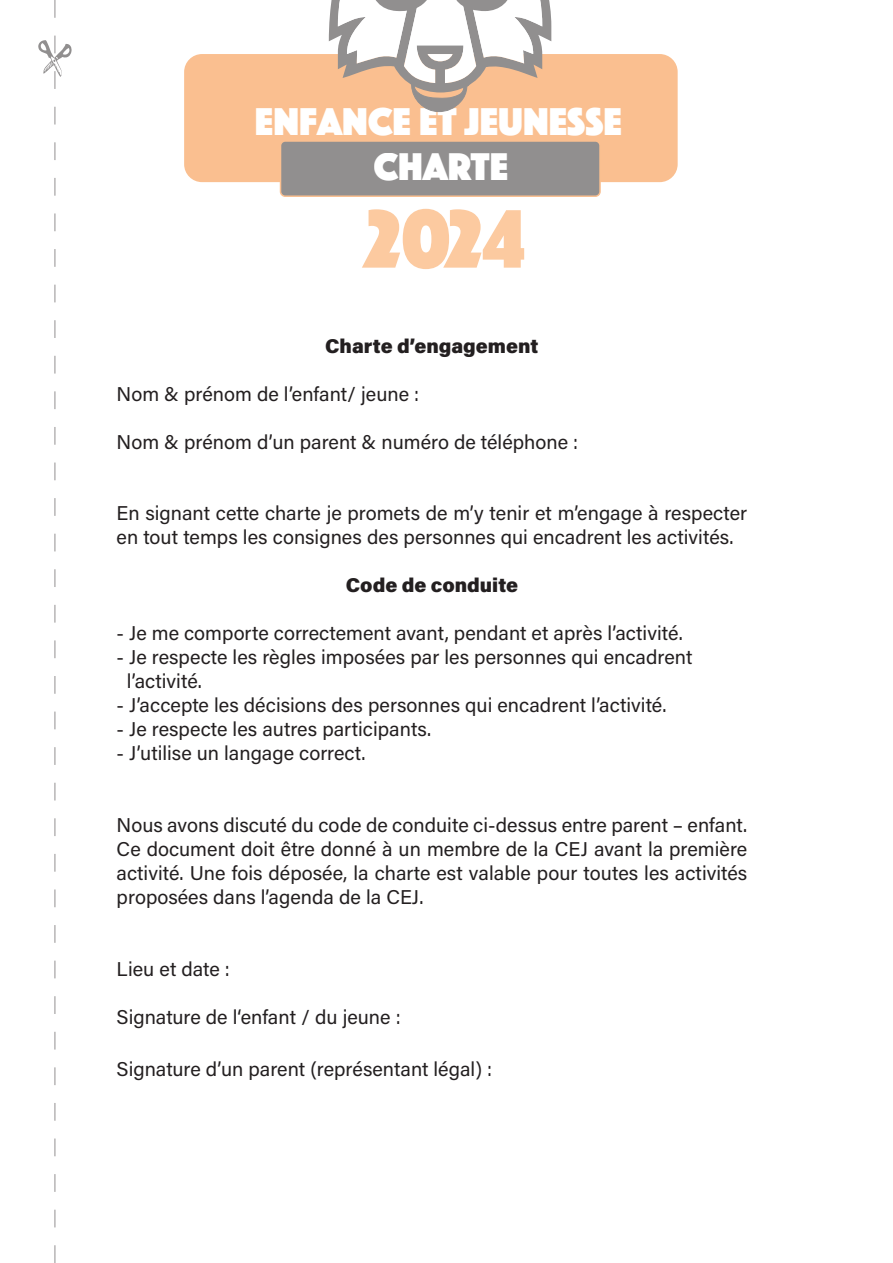
<style>
.page{position:relative;width:893px;height:1263px;background:#fff}
.page>*{position:absolute;margin:0;border:0;box-sizing:border-box;transform-origin:0 0}
.t1{font:86.1px "Phosphate Solid";color:#fccaa0}
.t2{font:40.2px "Phosphate Solid";color:#fff}
.t3{font:40.05px "Phosphate Solid";color:#fff}
.t4{font:19.95px/24px "Acumin Variable Concept";color:#231f20}
.s1{color:#f58021}
</style>
<div class="page">
<svg style="left:38px;top:0;width:34px;height:1263px"></svg>
<div style="left:184px;top:54px;width:494px;height:128px;background:#fabf90;border-radius:18px"></div>
<div style="left:280px;top:141px;width:320px;height:55px;background:#918f8f;border-radius:5px"></div>
<div style="left:280px;top:140px;width:321px;height:57px;border:2px solid #f58021;border-radius:5px"></div>
<svg style="left:329px;top:0;width:222px;height:112px"></svg>
<h2 class="t2" style="left:255px;top:93px;width:369px">ENFANCE ET JEUNESSE</h2>
<p class="t3" style="left:373px;top:139px;width:136px">CHARTE</p>
<p class="t1" style="left:364px;top:178px;width:154px">202<span class="s1">3</span></p>
<p class="t1" style="left:483px;top:178px;width:42px">4</p>
<p class="t4" style="left:325px;top:333px;width:215px">Charte d’engagement</p>
<p class="t4" style="left:117px;top:381px;width:304px">Nom &amp; prénom de l’enfant/ jeune :</p>
<p class="t4" style="left:117px;top:429px;width:463px">Nom &amp; prénom d’un parent &amp; numéro de téléphone :</p>
<p class="t4" style="left:117px;top:501px;width:632px">En signant cette charte je promets de m’y tenir et m’engage à respecter en tout temps les consignes des personnes qui encadrent les activités.</p>
<p class="t4" style="left:346px;top:573px;width:174px">Code de conduite</p>
<p class="t4" style="left:117px;top:620px;width:568px">- Je me comporte correctement avant, pendant et après l’activité.</p>
<p class="t4" style="left:117px;top:644px;width:577px">- Je respecte les règles imposées par les personnes qui encadrent</p>
<p class="t4" style="left:127px;top:668px;width:77px">l’activité.</p>
<p class="t4" style="left:117px;top:692px;width:551px">- J’accepte les décisions des personnes qui encadrent l’activité.</p>
<p class="t4" style="left:117px;top:716px;width:316px">- Je respecte les autres participants.</p>
<p class="t4" style="left:117px;top:740px;width:251px">- J’utilise un langage correct.</p>
<p class="t4" style="left:117px;top:812px;width:632px;text-align:justify">Nous avons discuté du code de conduite ci-dessus entre parent – enfant.<br>Ce document doit être donné à un membre de la CEJ avant la première activité. Une fois déposée, la charte est valable pour toutes les activités proposées dans l’agenda de la CEJ.</p>
<p class="t4" style="left:117px;top:956px;width:115px">Lieu et date :</p>
<p class="t4" style="left:117px;top:1004px;width:286px">Signature de l‘enfant / du jeune :</p>
<p class="t4" style="left:117px;top:1056px;width:377px">Signature d’un parent (représentant légal) :</p>
</div>
